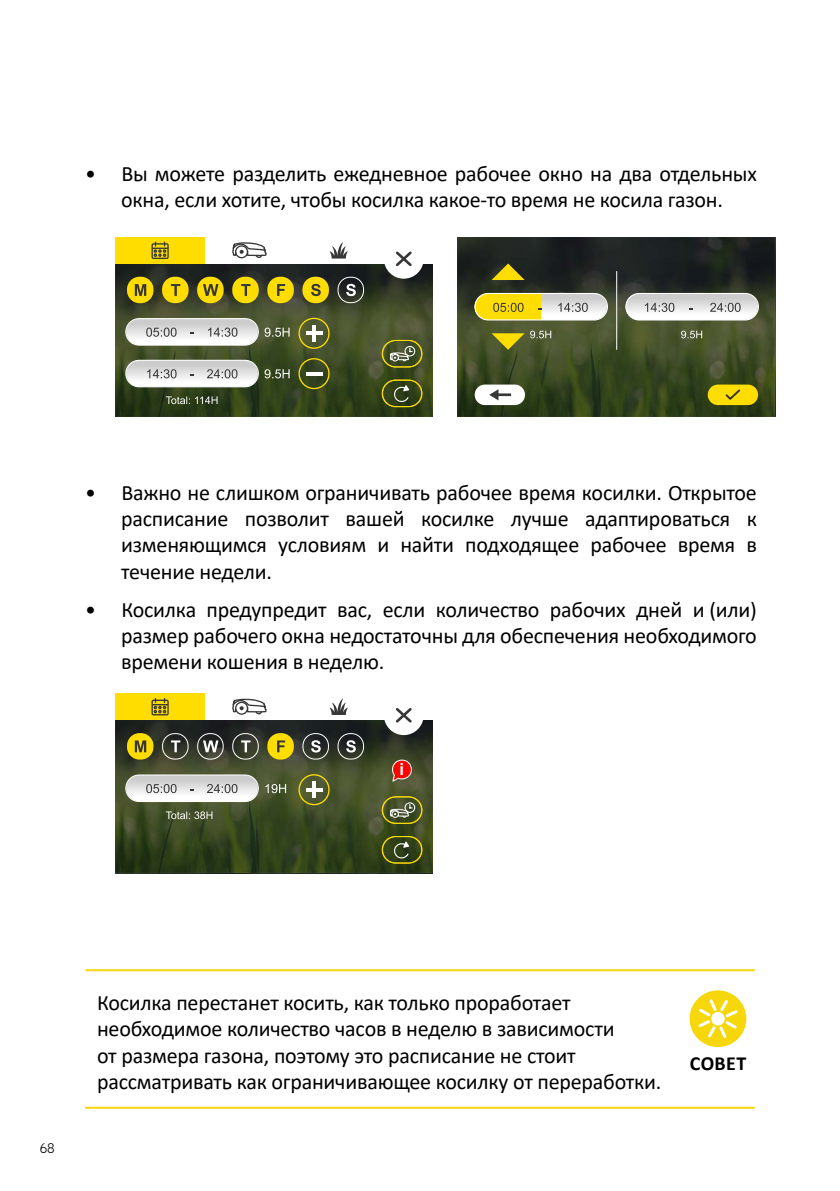
<style>
.page{position:relative;width:840px;height:1191px;background:#fff}
.page>*{position:absolute;margin:0;border:0;box-sizing:border-box;transform-origin:0 0}
.t1{font:22px/26.4px "Calibri";letter-spacing:-.01em;color:#000;text-align:justify}
.t2{font:700 20px "Calibri";letter-spacing:.02em;color:#000}
.t3{font:700 16.6px "Arial";color:#fff}
.t4{font:14px "Aaux Next";color:#000}
</style>
<div class="page">
<hr style="left:86px;top:969px;width:668px;height:2px;background:#f6d70b">
<hr style="left:85px;top:1106px;width:669px;height:2px;background:#f6d70b">
<div style="left:689px;top:990px;width:57px;height:57px;background:#f6d70b;border-radius:50%"></div>
<svg style="left:695px;top:996px;width:44px;height:44px"></svg>
<svg style="left:115px;top:263px;width:317px;height:154px;background:#3c4626"></svg>
<div style="left:115px;top:237px;width:89px;height:26px;background:#fd0"></div>
<svg style="left:329px;top:242px;width:19px;height:16px"></svg>
<div style="left:151px;top:243px;width:18px;height:16px;border:1px solid #373737"></div>
<svg style="left:152px;top:242px;width:16px;height:15px"></svg>
<svg style="left:231px;top:242px;width:37px;height:31px"></svg>
<div style="left:383px;top:239px;width:40px;height:40px;background:#fff;border-radius:50%"></div>
<svg style="left:396px;top:251px;width:16px;height:16px"></svg>
<div style="left:126px;top:319px;width:132px;height:26px;background:linear-gradient(to bottom,#c3c3c3,#fff);border-radius:13px"></div>
<div style="left:125px;top:318px;width:134px;height:28px;border:1px solid #fff;border-radius:13px"></div>
<svg style="left:126px;top:360px;width:132px;height:27px"></svg>
<div style="left:125px;top:360px;width:134px;height:27px;border:1px solid #fff;border-radius:13px"></div>
<div style="left:298px;top:318px;width:31px;height:31px;border:1px solid #fd0;border-radius:50%"></div>
<hr style="left:306px;top:331px;width:16px;height:4px;background:#fff">
<hr style="left:312px;top:325px;width:4px;height:16px;background:#fff">
<div style="left:298px;top:358px;width:31px;height:31px;border:1px solid #fd0;border-radius:50%"></div>
<hr style="left:306px;top:372px;width:16px;height:4px;background:#fff">
<svg style="left:264px;top:327px;width:25px;height:10px"></svg>
<svg style="left:264px;top:369px;width:25px;height:9px"></svg>
<svg style="left:146px;top:327px;width:30px;height:10px"></svg>
<svg style="left:208px;top:327px;width:29px;height:10px"></svg>
<svg style="left:147px;top:369px;width:29px;height:9px"></svg>
<svg style="left:207px;top:369px;width:30px;height:9px"></svg>
<div style="left:127px;top:277px;width:26px;height:26px;background:#fd0;border-radius:13px"></div>
<svg style="left:135px;top:284px;width:11px;height:12px"></svg>
<div style="left:162px;top:277px;width:26px;height:26px;background:#fd0;border-radius:13px"></div>
<svg style="left:171px;top:284px;width:9px;height:12px"></svg>
<div style="left:232px;top:277px;width:26px;height:26px;background:#fd0;border-radius:13px"></div>
<svg style="left:241px;top:284px;width:9px;height:12px"></svg>
<div style="left:267px;top:277px;width:27px;height:26px;background:#fd0;border-radius:13px"></div>
<svg style="left:277px;top:284px;width:8px;height:12px"></svg>
<div style="left:197px;top:277px;width:26px;height:26px;background:#fd0;border-radius:13px"></div>
<svg style="left:203px;top:284px;width:15px;height:12px"></svg>
<svg style="left:166px;top:396px;width:51px;height:8px"></svg>
<div style="left:382px;top:340px;width:39px;height:27px;border:1px solid #fd0;border-radius:13px"></div>
<div style="left:381px;top:340px;width:41px;height:27px;border:1px solid #fd0;border-radius:13px"></div>
<svg style="left:389px;top:346px;width:26px;height:17px"></svg>
<div style="left:302px;top:277px;width:27px;height:26px;background:#fd0;border-radius:13px"></div>
<svg style="left:311px;top:284px;width:9px;height:12px"></svg>
<div style="left:337px;top:277px;width:27px;height:26px;border:1px solid #fff;border-radius:12px"></div>
<svg style="left:346px;top:284px;width:9px;height:12px"></svg>
<div style="left:382px;top:380px;width:39px;height:27px;border:1px solid #fd0;border-radius:13px"></div>
<div style="left:381px;top:379px;width:41px;height:28px;border:1px solid #fd0;border-radius:13px"></div>
<svg style="left:393px;top:385px;width:16px;height:18px"></svg>
<svg style="left:457px;top:237px;width:317px;height:180px;background:#333d24"></svg>
<svg style="left:491px;top:333px;width:33px;height:17px"></svg>
<svg style="left:491px;top:263px;width:33px;height:17px"></svg>
<svg style="left:474px;top:293px;width:132px;height:27px"></svg>
<svg style="left:625px;top:293px;width:132px;height:27px"></svg>
<div style="left:474px;top:293px;width:133px;height:27px;border:1px solid #fff;border-radius:13px"></div>
<div style="left:625px;top:293px;width:133px;height:27px;border:1px solid #fff;border-radius:13px"></div>
<svg style="left:644px;top:303px;width:30px;height:9px"></svg>
<svg style="left:558px;top:303px;width:29px;height:9px"></svg>
<svg style="left:474px;top:293px;width:67px;height:27px;background:#eace17"></svg>
<svg style="left:709px;top:303px;width:31px;height:9px"></svg>
<div style="left:707px;top:384px;width:50px;height:21px;background:#fd0;border-radius:10px"></div>
<svg style="left:725px;top:389px;width:16px;height:11px"></svg>
<svg style="left:530px;top:331px;width:21px;height:7px"></svg>
<svg style="left:680px;top:331px;width:21px;height:7px"></svg>
<hr style="left:616px;top:271px;width:1px;height:79px;background:#fff">
<div style="left:474px;top:384px;width:50px;height:21px;background:#fff;border-radius:10px"></div>
<hr style="left:495px;top:393px;width:16px;height:3px;background:#373737">
<svg style="left:489px;top:389px;width:9px;height:11px"></svg>
<svg style="left:115px;top:720px;width:317px;height:153px;background:#394425"></svg>
<div style="left:115px;top:693px;width:89px;height:27px;background:#fd0"></div>
<svg style="left:329px;top:698px;width:19px;height:17px"></svg>
<div style="left:151px;top:699px;width:18px;height:16px;border:1px solid #373737"></div>
<svg style="left:152px;top:698px;width:16px;height:15px"></svg>
<svg style="left:231px;top:698px;width:37px;height:31px"></svg>
<div style="left:383px;top:695px;width:40px;height:40px;background:#fff;border-radius:50%"></div>
<svg style="left:395px;top:708px;width:17px;height:15px"></svg>
<div style="left:126px;top:775px;width:132px;height:26px;background:linear-gradient(to bottom,#c2c2c2,#fff);border-radius:13px"></div>
<div style="left:125px;top:774px;width:134px;height:28px;border:1px solid #fff;border-radius:13px"></div>
<div style="left:298px;top:774px;width:31px;height:31px;border:1px solid #fd0;border-radius:50%"></div>
<hr style="left:306px;top:788px;width:16px;height:3px;background:#fff">
<hr style="left:312px;top:782px;width:4px;height:16px;background:#fff">
<svg style="left:265px;top:784px;width:21px;height:9px"></svg>
<svg style="left:146px;top:784px;width:30px;height:9px"></svg>
<svg style="left:207px;top:784px;width:30px;height:9px"></svg>
<div style="left:127px;top:733px;width:26px;height:26px;background:#fd0;border-radius:13px"></div>
<svg style="left:135px;top:740px;width:11px;height:12px"></svg>
<div style="left:162px;top:733px;width:26px;height:26px;border:1px solid #fff;border-radius:12px"></div>
<svg style="left:171px;top:740px;width:9px;height:12px"></svg>
<div style="left:232px;top:733px;width:26px;height:26px;border:1px solid #fff;border-radius:12px"></div>
<svg style="left:241px;top:740px;width:9px;height:12px"></svg>
<div style="left:267px;top:733px;width:27px;height:26px;background:#fd0;border-radius:13px"></div>
<svg style="left:277px;top:740px;width:8px;height:12px"></svg>
<div style="left:197px;top:733px;width:26px;height:26px;border:1px solid #fff;border-radius:12px"></div>
<svg style="left:203px;top:740px;width:15px;height:12px"></svg>
<svg style="left:166px;top:811px;width:46px;height:8px"></svg>
<div style="left:382px;top:796px;width:39px;height:27px;border:1px solid #fd0;border-radius:13px"></div>
<div style="left:381px;top:796px;width:41px;height:28px;border:1px solid #fd0;border-radius:13px"></div>
<svg style="left:389px;top:802px;width:26px;height:17px"></svg>
<div style="left:302px;top:733px;width:27px;height:26px;border:1px solid #fff;border-radius:12px"></div>
<svg style="left:311px;top:740px;width:9px;height:12px"></svg>
<div style="left:337px;top:733px;width:27px;height:26px;border:1px solid #fff;border-radius:12px"></div>
<svg style="left:346px;top:740px;width:9px;height:12px"></svg>
<div style="left:382px;top:836px;width:39px;height:27px;border:1px solid #fd0;border-radius:13px"></div>
<div style="left:381px;top:836px;width:41px;height:27px;border:1px solid #fd0;border-radius:13px"></div>
<svg style="left:393px;top:841px;width:16px;height:18px"></svg>
<div style="left:382px;top:757px;width:40px;height:26px;background:linear-gradient(to bottom,#38441f,#5d613e);border-radius:13px"></div>
<svg style="left:390px;top:757px;width:24px;height:26px"></svg>
<p class="t1" style="left:85px;top:160px;width:673px;text-align:center">• Вы можете разделить ежедневное рабочее окно на два отдельных окна, если хотите, чтобы косилка какое-то время не косила газон.</p>
<p class="t1" style="left:121px;top:478px;width:637px;text-indent:-36px">• Важно не слишком ограничивать рабочее время косилки. Открытое расписание позволит вашей косилке лучше адаптироваться к изменяющимся условиям и найти подходящее рабочее время в течение недели.</p>
<p class="t1" style="left:121px;top:595px;width:637px;text-indent:-36px">• Косилка предупредит вас, если количество рабочих дней и (или) размер рабочего окна недостаточны для обеспечения необходимого времени кошения в неделю.</p>
<p class="t3" style="left:399px;top:757px;width:6px">i</p>
<p class="t4" style="left:40px;top:1139px;width:17px">68</p>
<p class="t1" style="left:97px;top:989px;width:565px;text-align:left">Косилка перестанет косить, как только проработает необходимое количество часов в неделю в зависимости<br>от размера газона, поэтому это расписание не стоит рассматривать как ограничивающее косилку от переработки.</p>
<p class="t2" style="left:689px;top:1049px;width:58px">СОВЕТ</p>
</div>
